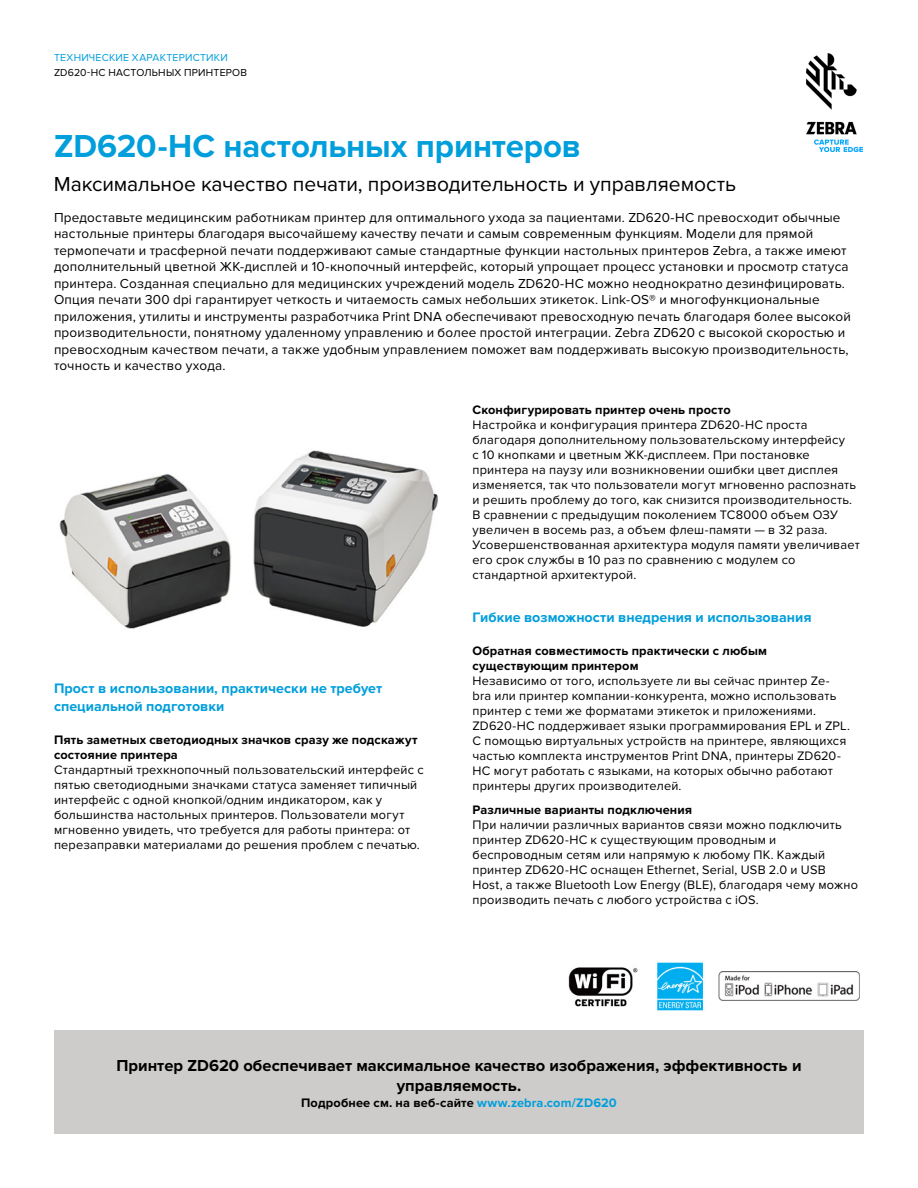
<style>
.page{position:relative;width:918px;height:1188px;background:#fff}
.page>*{position:absolute;margin:0;border:0;box-sizing:border-box;transform-origin:0 0}
.t1{font:700 33px "Proxima Nova";letter-spacing:-.005em;color:#009edb}
.t2{font:21px "Proxima Nova";letter-spacing:-.005em;color:#000}
.t3{font:700 16.5px/20.2px "Proxima Nova";color:#000;text-align:center}
.t4{font:700 14.25px/17.2px "Proxima Nova";color:#009edb}
.t5{font:13.5px/16.5px "Proxima Nova";letter-spacing:.015em;color:#000}
.t6{font:12.75px/15px "Proxima Nova";letter-spacing:.015em;color:#000}
.t7{font:700 12.75px/15px "Proxima Nova";letter-spacing:.01em;color:#000}
.t8{font:10.5px "Proxima Nova";letter-spacing:.02em;color:#000}
.t9{font:10.5px "Proxima Nova";letter-spacing:.02em;color:#009edb}
.s1{color:#009edb}
</style>
<div class="page">
<img style="left:806px;top:54px;width:56px;height:97px">
<div style="left:54px;top:1031px;width:810px;height:103px;background:#cdccca"></div>
<img style="left:568px;top:962px;width:292px;height:49px">
<img style="left:59px;top:450px;width:379px;height:179px">
<p class="t9" style="left:54px;top:52px;width:175px">ТЕХНИЧЕСКИЕ ХАРАКТЕРИСТИКИ</p>
<p class="t8" style="left:54px;top:66px;width:195px">ZD620-HC НАСТОЛЬНЫХ ПРИНТЕРОВ</p>
<h1 class="t1" style="left:54px;top:127px;width:529px">ZD620-HC настольных принтеров</h1>
<h2 class="t2" style="left:54px;top:172px;width:684px">Максимальное качество печати, производительность и управляемость</h2>
<p class="t5" style="left:54px;top:209px;width:798px">Предоставьте медицинским работникам принтер для оптимального ухода за пациентами. ZD620-HC превосходит обычные настольные принтеры благодаря высочайшему качеству печати и самым современным функциям. Модели для прямой термопечати и трасферной печати поддерживают самые стандартные функции настольных принтеров Zebra, а также имеют дополнительный цветной ЖК-дисплей и 10-кнопочный интерфейс, который упрощает процесс установки и просмотр статуса принтера. Созданная специально для медицинских учреждений модель ZD620-HC можно неоднократно дезинфицировать.<br>Опция печати 300 dpi гарантирует четкость и читаемость самых небольших этикеток. Link-OS® и многофункциональные приложения, утилиты и инструменты разработчика Print DNA обеспечивают превосходную печать благодаря более высокой производительности, понятному удаленному управлению и более простой интеграции. Zebra ZD620 с высокой скоростью и превосходным качеством печати, а также удобным управлением поможет вам поддерживать высокую производительность, точность и качество ухода.</p>
<p class="t4" style="left:54px;top:680px;width:330px">Прост в использовании, практически не требует специальной подготовки</p>
<p class="t7" style="left:54px;top:732px;width:365px">Пять заметных светодиодных значков сразу же подскажут состояние принтера</p>
<p class="t6" style="left:54px;top:762px;width:371px">Стандартный трехкнопочный пользовательский интерфейс с пятью светодиодными значками статуса заменяет типичный интерфейс с одной кнопкой/одним индикатором, как у большинства настольных принтеров. Пользователи могут мгновенно увидеть, что требуется для работы принтера: от перезаправки материалами до решения проблем с печатью.</p>
<p class="t7" style="left:472px;top:402px;width:260px">Сконфигурировать принтер очень просто</p>
<p class="t6" style="left:472px;top:417px;width:389px">Настройка и конфигурация принтера ZD620-HC проста благодаря дополнительному пользовательскому интерфейсу<br>с 10 кнопками и цветным ЖК-дисплеем. При постановке принтера на паузу или возникновении ошибки цвет дисплея изменяется, так что пользователи могут мгновенно распознать и решить проблему до того, как снизится производительность.<br>В сравнении с предыдущим поколением TC8000 объем ОЗУ увеличен в восемь раз, а объем флеш-памяти — в 32 раза.<br>Усовершенствованная архитектура модуля памяти увеличивает его срок службы в 10 раз по сравнению с модулем со стандартной архитектурой.</p>
<p class="t4" style="left:472px;top:609px;width:341px">Гибкие возможности внедрения и использования</p>
<p class="t7" style="left:472px;top:644px;width:296px">Обратная совместимость практически с любым существующим принтером</p>
<p class="t6" style="left:472px;top:674px;width:379px">Независимо от того, используете ли вы сейчас принтер Ze&shy;bra или принтер компании-конкурента, можно использовать принтер с теми же форматами этикеток и приложениями.<br>ZD620-HC поддерживает языки программирования EPL и ZPL.<br>С помощью виртуальных устройств на принтере, являющихся частью комплекта инструментов Print DNA, принтеры ZD620- HC могут работать с языками, на которых обычно работают принтеры других производителей.</p>
<p class="t7" style="left:472px;top:803px;width:221px">Различные варианты подключения</p>
<p class="t6" style="left:472px;top:818px;width:387px">При наличии различных вариантов связи можно подключить принтер ZD620-HC к существующим проводным и беспроводным сетям или напрямую к любому ПК. Каждый принтер ZD620-HC оснащен Ethernet, Serial, USB 2.0 и USB Host, а также Bluetooth Low Energy (BLE), благодаря чему можно производить печать с любого устройства с iOS.</p>
<p class="t3" style="left:116px;top:1056px;width:687px">Принтер ZD620 обеспечивает максимальное качество изображения, эффективность и управляемость.</p>
<p class="t7" style="left:301px;top:1095px;width:317px">Подробнее см. на веб-сайте <span class="s1">www.zebra.com/ZD620</span></p>
</div>
